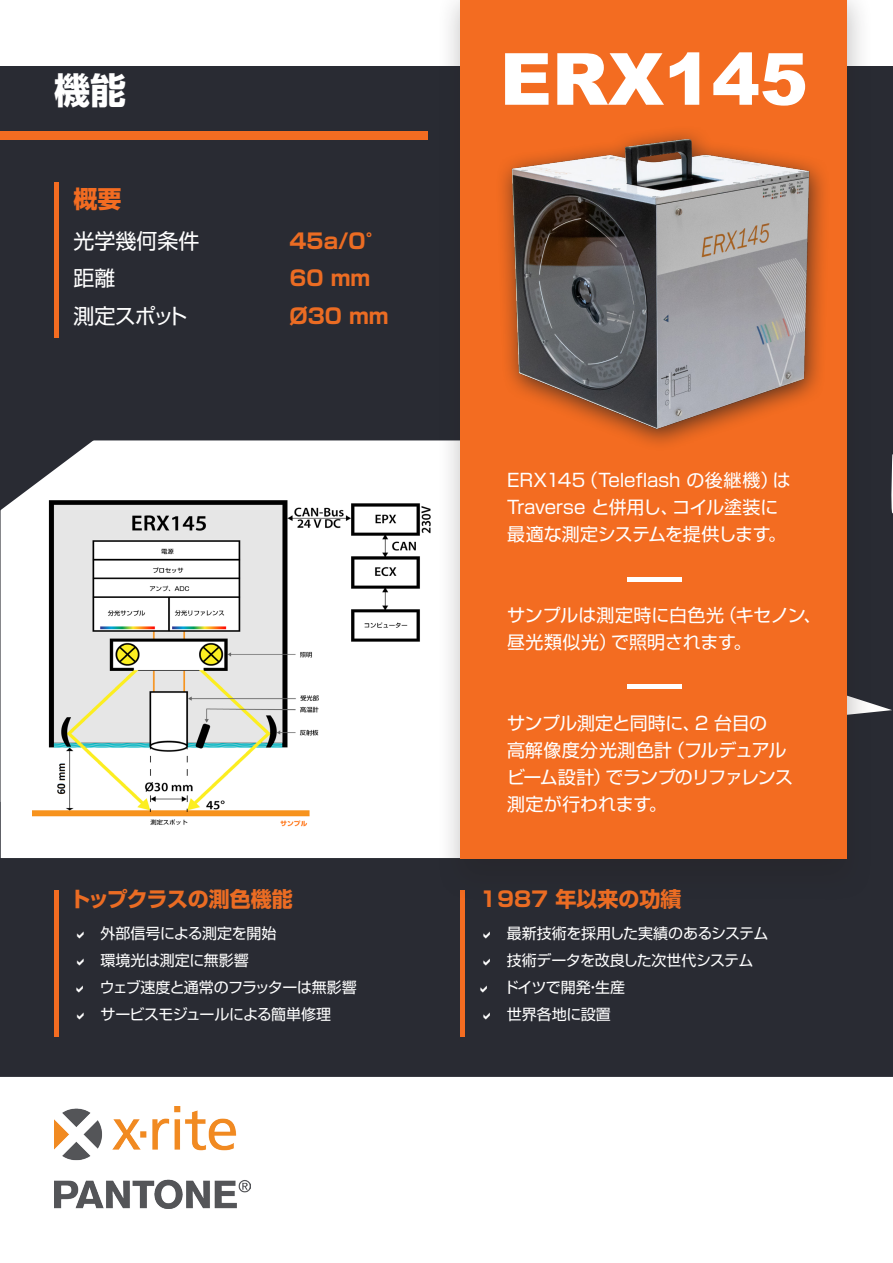
<style>
.page{position:relative;width:893px;height:1263px;background:#fff}
.page>*{position:absolute;margin:0;border:0;box-sizing:border-box;transform-origin:0 0}
.t1{font:900 72px "Arial";color:#fff}
.heading{font:700 36px "Shin Go Pro";color:#fff}
.paragraph1{font:700 24px "Shin Go Pro";color:#f36c21}
.paragraph1-2{font:700 21px "Shin Go Pro";color:#eb6c23}
.paragraph1-3{font:21px "Shin Go Pro";color:#fff}
.paragraph1-4{font:700 21px "Shin Go Pro";letter-spacing:-.025em;color:#eb6c23}
.paragraph1-5{font:18px/27px "Shin Go Pro";letter-spacing:-.015em;color:#fff}
.paragraph1-6{font:18px "Shin Go Pro";letter-spacing:-.065em;color:#fff}
.paragraph1-7{font:18px "Shin Go Pro";letter-spacing:.01em;color:#fff}
.t2{font:15px "Shin Go Pro";letter-spacing:-.03em;color:#fff}
.t3{font:15px "Shin Go Pro";color:#fff}
</style>
<div class="page">
<div style="left:0;top:67px;width:893px;height:1196px;background:#292b33"></div>
<div style="left:3px;top:443px;width:457px;height:413px;background:#fff"></div>
<img style="left:33px;top:501px;width:398px;height:326px">
<div style="left:1px;top:440px;width:462px;height:418px;border:4px solid #fff"></div>
<svg style="left:891px;top:454px;width:2px;height:60px"></svg>
<svg style="left:0;top:440px;width:151px;height:71px"></svg>
<div style="left:0;top:1077px;width:893px;height:186px;background:#fff"></div>
<hr style="left:54px;top:182px;width:4px;height:156px;background:#f36c21">
<hr style="left:54px;top:890px;width:4px;height:147px;background:#f36c21">
<div style="left:460px;top:890px;width:5px;height:147px;background:#f36c21"></div>
<div style="left:0;top:131px;width:428px;height:8px;background:#f36c21"></div>
<img style="left:54px;top:1107px;width:196px;height:102px">
<div style="left:436px;top:0;width:438px;height:902px;background:#231f20;opacity:.3"></div>
<div style="left:460px;top:0;width:387px;height:859px;background:#f36c21"></div>
<img style="left:502px;top:132px;width:322px;height:313px">
<div style="left:627px;top:577px;width:54px;height:5px;background:#fff"></div>
<div style="left:627px;top:684px;width:54px;height:5px;background:#fff"></div>
<p class="heading" style="left:54px;top:62px;width:73px">機能</p>
<p class="paragraph1" style="left:73px;top:179px;width:49px">概要</p>
<p class="paragraph1-3" style="left:73px;top:224px;width:127px">光学幾何条件</p>
<p class="paragraph1-2" style="left:289px;top:225px;width:99px">45a/0°</p>
<p class="paragraph1-3" style="left:73px;top:261px;width:43px">距離</p>
<p class="paragraph1-2" style="left:289px;top:262px;width:82px">60 mm</p>
<p class="paragraph1-3" style="left:73px;top:298px;width:116px">測定スポット</p>
<p class="paragraph1-2" style="left:289px;top:299px;width:101px">Ø30 mm</p>
<p class="paragraph1-4" style="left:70px;top:882px;width:225px">トップクラスの測色機能</p>
<p class="t2" style="left:100px;top:920px;width:177px">外部信号による測定を開始</p>
<p class="t3" style="left:100px;top:947px;width:150px">環境光は測定に無影響</p>
<p class="t2" style="left:100px;top:974px;width:258px">ウェブ速度と通常のフラッターは無影響</p>
<p class="t2" style="left:100px;top:1001px;width:232px">サービスモジュールによる簡単修理</p>
<p class="t1" style="left:500px;top:27px;width:310px">ERX145</p>
<p class="paragraph1-5" style="left:507px;top:465px;width:285px">ERX145（Teleflash の後継機）は<br>Traverse と併用し、コイル塗装に最適な測定システムを提供します。</p>
<p class="paragraph1-5" style="left:507px;top:600px;width:316px">サンプルは測定時に白色光（キセノン、昼光類似光）で照明されます。</p>
<p class="paragraph1-5" style="left:507px;top:708px;width:261px">サンプル測定と同時に、2 台目の</p>
<p class="paragraph1-7" style="left:507px;top:736px;width:281px">高解像度分光測色計（フルデュアル</p>
<p class="paragraph1-6" style="left:507px;top:763px;width:288px">ビーム設計）でランプのリファレンス</p>
<p class="paragraph1-5" style="left:507px;top:789px;width:161px">測定が行われます。</p>
<p class="paragraph1-2" style="left:480px;top:882px;width:203px">1987 年以来の功績</p>
<p class="t2" style="left:507px;top:920px;width:263px">最新技術を採用した実績のあるシステム</p>
<p class="t2" style="left:507px;top:947px;width:248px">技術データを改良した次世代システム</p>
<p class="t2" style="left:504px;top:974px;width:123px">ドイツで開発・生産</p>
<p class="t3" style="left:507px;top:1001px;width:105px">世界各地に設置</p>
</div>
